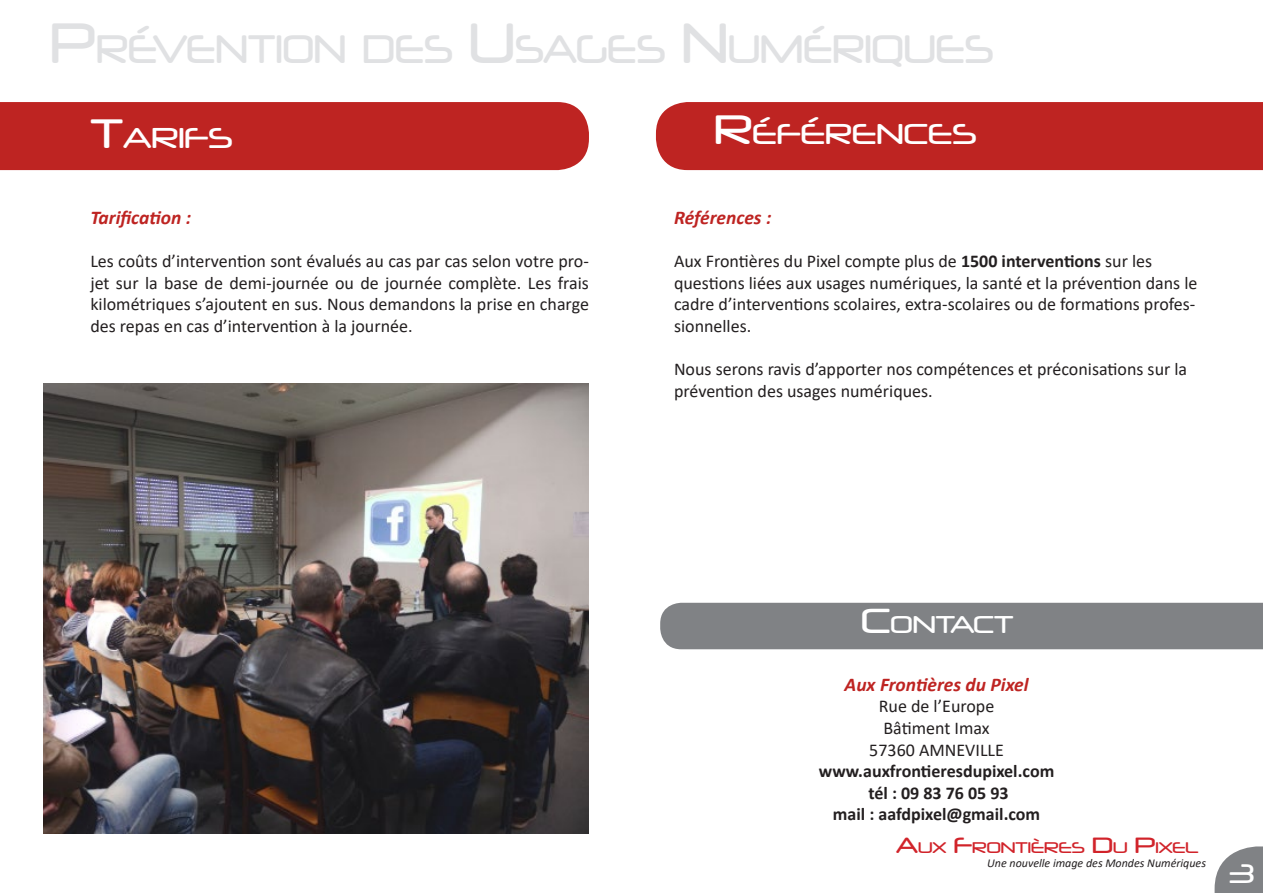
<style>
.page{position:relative;width:1263px;height:893px;background:#fff}
.page>*{position:absolute;margin:0;border:0;box-sizing:border-box;transform-origin:0 0}
.t1{font:37.8px "Neuropol";color:#e0e1e3;scale:.86 1}
.t2{font:27.3px "Neuropol";color:#fff}
.t3{font:25.5px "Neuropol";color:#fff}
.t4{font:23.1px "Neuropol";color:#fff}
.t5{font:italic 700 19.5px "Calibri";color:#be2422}
.t6{font:18px/21.6px "Calibri";color:#231f20}
.t7{font:700 18px "Calibri";color:#231f20}
.t8{font:14.7px "Neuropol";color:#d1232a}
.t9{font:italic 12px "Calibri";color:#231f20}
.s1{font-size:54px}
.s2{font-size:39px}
.s3{font-weight:700}
.s4{font-size:33px}
.s5{font-size:21px}
</style>
<div class="page">
<svg style="left:1214px;top:846px;width:49px;height:47px"></svg>
<div style="left:0;top:102px;width:589px;height:68px;background:#be2422"></div>
<div style="left:656px;top:102px;width:607px;height:68px;background:#be2422"></div>
<div style="left:660px;top:603px;width:603px;height:46px;background:#808285"></div>
<img style="left:43px;top:384px;width:546px;height:449px">
<h1 class="t1" style="left:50px;top:26px;width:1098px"><span class="s1">P</span>RÉVENTION DES <span class="s1">U</span>SAGES <span class="s1">N</span>UMÉRIQUES</h1>
<p class="t2" style="left:90px;top:121px;width:144px"><span class="s2">T</span>ARIFS</p>
<p class="t5" style="left:90px;top:204px;width:102px">Tarification :</p>
<p class="t6" style="left:90px;top:250px;width:500px;text-align:justify">Les coûts d’intervention sont évalués au cas par cas selon votre pro&shy;jet sur la base de demi-journée ou de journée complète. Les frais kilométriques s’ajoutent en sus. Nous demandons la prise en charge des repas en cas d’intervention à la journée.</p>
<p class="t2" style="left:687px;top:117px;width:291px"><span class="s2">R</span>ÉFÉRENCES</p>
<p class="t5" style="left:674px;top:204px;width:99px">Références :</p>
<p class="t6" style="left:674px;top:250px;width:525px">Aux Frontières du Pixel compte plus de <span class="s3">1500 interventions</span> sur les questions liées aux usages numériques, la santé et la prévention dans le cadre d’interventions scolaires, extra-scolaires ou de formations profes&shy;sionnelles.</p>
<p class="t6" style="left:674px;top:358px;width:515px">Nous serons ravis d’apporter nos compétences et préconisations sur la prévention des usages numériques.</p>
<p class="t4" style="left:861px;top:610px;width:154px"><span class="s4">C</span>ONTACT</p>
<p class="t5" style="left:844px;top:670px;width:186px">Aux Frontières du Pixel</p>
<p class="t6" style="left:879px;top:695px;width:117px">Rue de l’Europe</p>
<p class="t6" style="left:883px;top:717px;width:108px">Bâtiment Imax</p>
<p class="t6" style="left:869px;top:738px;width:136px">57360 AMNEVILLE</p>
<p class="t7" style="left:819px;top:758px;width:237px">www.auxfrontieresdupixel.com</p>
<p class="t7" style="left:868px;top:780px;width:142px">tél : 09 83 76 05 93</p>
<p class="t7" style="left:833px;top:802px;width:209px">mail : aafdpixel@gmail.com</p>
<p class="t8" style="left:896px;top:838px;width:304px"><span class="s5">A</span>UX <span class="s5">F</span>RONTIÈRES <span class="s5">D</span>U <span class="s5">P</span>IXEL</p>
<p class="t9" style="left:987px;top:855px;width:220px">Une nouvelle image des Mondes Numériques</p>
<h3 class="t3" style="left:1229px;top:858px;width:27px">3</h3>
</div>
